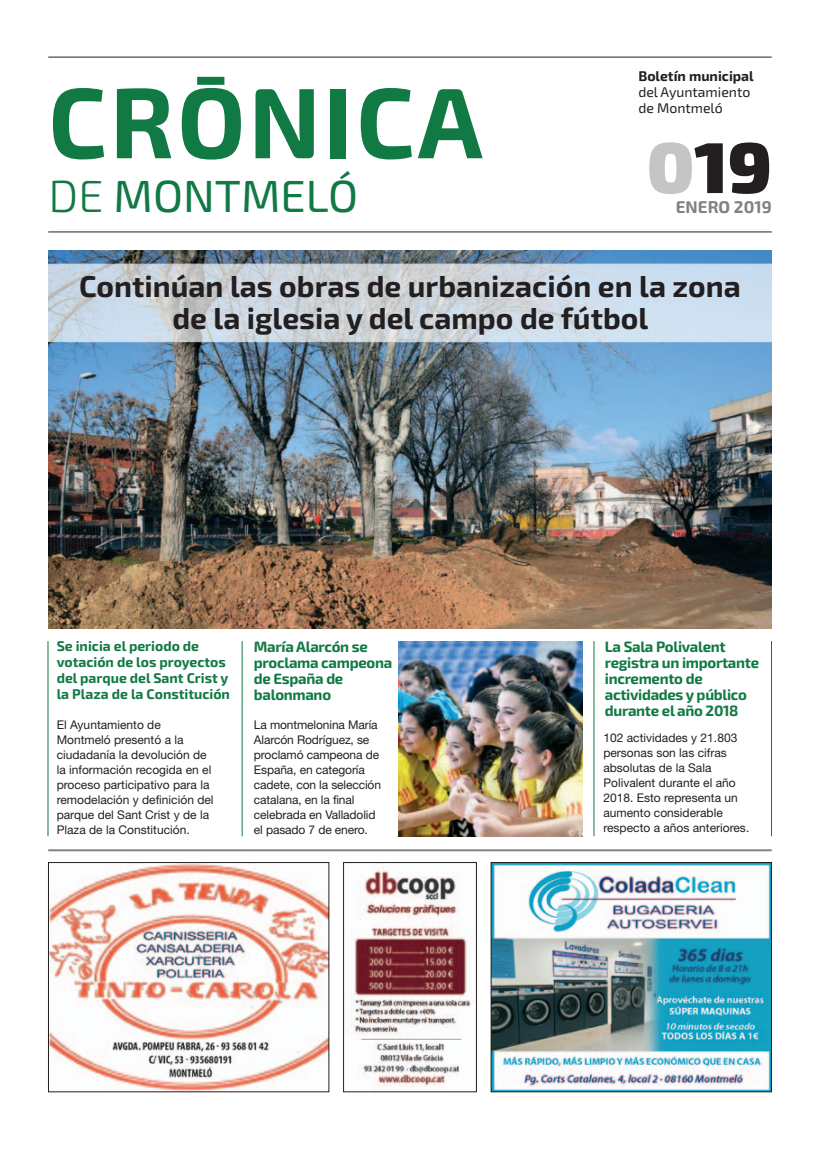
<style>
.page{position:relative;width:820px;height:1163px;background:#fff}
.page>*{position:absolute;margin:0;border:0;box-sizing:border-box;transform-origin:0 0}
.t1{font:700 100px "Exo 2";letter-spacing:.03em;color:#117943}
.t2{font:900 72px "Exo 2";color:#231f20}
.t3{font:45px "Exo 2";color:#117943}
.t4{font:700 30px/32px "Exo 2";color:#231f20;text-align:center}
.t5{font:700 17px "Exo 2";color:#828183}
.t6{font:700 15px/16px "Exo 2";letter-spacing:-.02em;color:#117943}
.t7{font:700 14px/16px "Exo 2";color:#117943}
.t8{font:14px/16px "Exo 2";color:#231f20}
.t9{font:700 14px "Exo 2";color:#231f20}
.t10{font:12px/15px "Helvetica Neue";color:#231f20}
.s1{font-weight:300}
.s2{color:#c6c4c6}
</style>
<div class="page">
<hr style="left:48px;top:849px;width:723px;height:2px;background:#808285">
<hr style="left:48px;top:57px;width:723px;height:1px;background:#231f20">
<hr style="left:48px;top:231px;width:723px;height:1px;background:#231f20">
<div style="left:197px;top:77px;width:27px;height:8px;background:#117943"></div>
<img style="left:50px;top:864px;width:277px;height:225px">
<div style="left:48px;top:862px;width:281px;height:229px;border:1px solid #231f20"></div>
<img style="left:492px;top:864px;width:277px;height:225px">
<div style="left:490px;top:862px;width:281px;height:229px;border:1px solid #231f20"></div>
<hr style="left:593px;top:641px;width:1px;height:195px;background:#117943">
<hr style="left:770px;top:641px;width:1px;height:195px;background:#117943">
<hr style="left:47px;top:641px;width:1px;height:195px;background:#117943">
<hr style="left:241px;top:641px;width:1px;height:195px;background:#117943">
<img style="left:48px;top:251px;width:723px;height:377px">
<svg style="left:48px;top:264px;width:723px;height:78px;background:#cbd6e0"></svg>
<img style="left:398px;top:641px;width:184px;height:195px">
<img style="left:350px;top:870px;width:123px;height:219px">
<div style="left:343px;top:862px;width:133px;height:229px;border:1px solid #231f20"></div>
<h1 class="t1" style="left:48px;top:63px;width:436px">CRONICA</h1>
<h3 class="t3" style="left:49px;top:170px;width:311px"><span class="s1">DE</span> MONTMELÓ</h3>
<p class="t9" style="left:638px;top:68px;width:117px">Boletín municipal</p>
<p class="t8" style="left:638px;top:84px;width:113px">del Ayuntamiento de Montmeló</p>
<h2 class="t2" style="left:646px;top:123px;width:126px"><span class="s2">0</span>19</h2>
<h3 class="t5" style="left:675px;top:197px;width:97px">ENERO 2019</h3>
<h3 class="t4" style="left:79px;top:271px;width:663px">Continúan las obras de urbanización en la zona de la iglesia y del campo de fútbol</h3>
<p class="t7" style="left:57px;top:638px;width:175px">Se inicia el periodo de votación de los proyectos del parque del Sant Crist y la Plaza de la Constitución</p>
<p class="t6" style="left:254px;top:638px;width:140px">María Alarcón se proclama campeona de España de balonmano</p>
<p class="t6" style="left:604px;top:638px;width:156px">La Sala Polivalent registra un importante incremento de actividades y público durante el año 2018</p>
<p class="t10" style="left:57px;top:716px;width:158px">El Ayuntamiento de<br>Montmeló presentó a la ciudadanía la devolución de la información recogida en el proceso participativo para la remodelación y definición del parque del Sant Crist y de la<br>Plaza de la Constitución.</p>
<p class="t10" style="left:254px;top:716px;width:129px">La montmelonina María<br>Alarcón Rodríguez, se proclamó campeona de<br>España, en categoría cadete, con la selección catalana, en la final celebrada en Valladolid el pasado 7 de enero.</p>
<p class="t10" style="left:603px;top:729px;width:147px">102 actividades y 21.803 personas son las cifras absolutas de la Sala<br>Polivalent durante el año<br>2018. Esto representa un aumento considerable respecto a años anteriores.</p>
</div>
